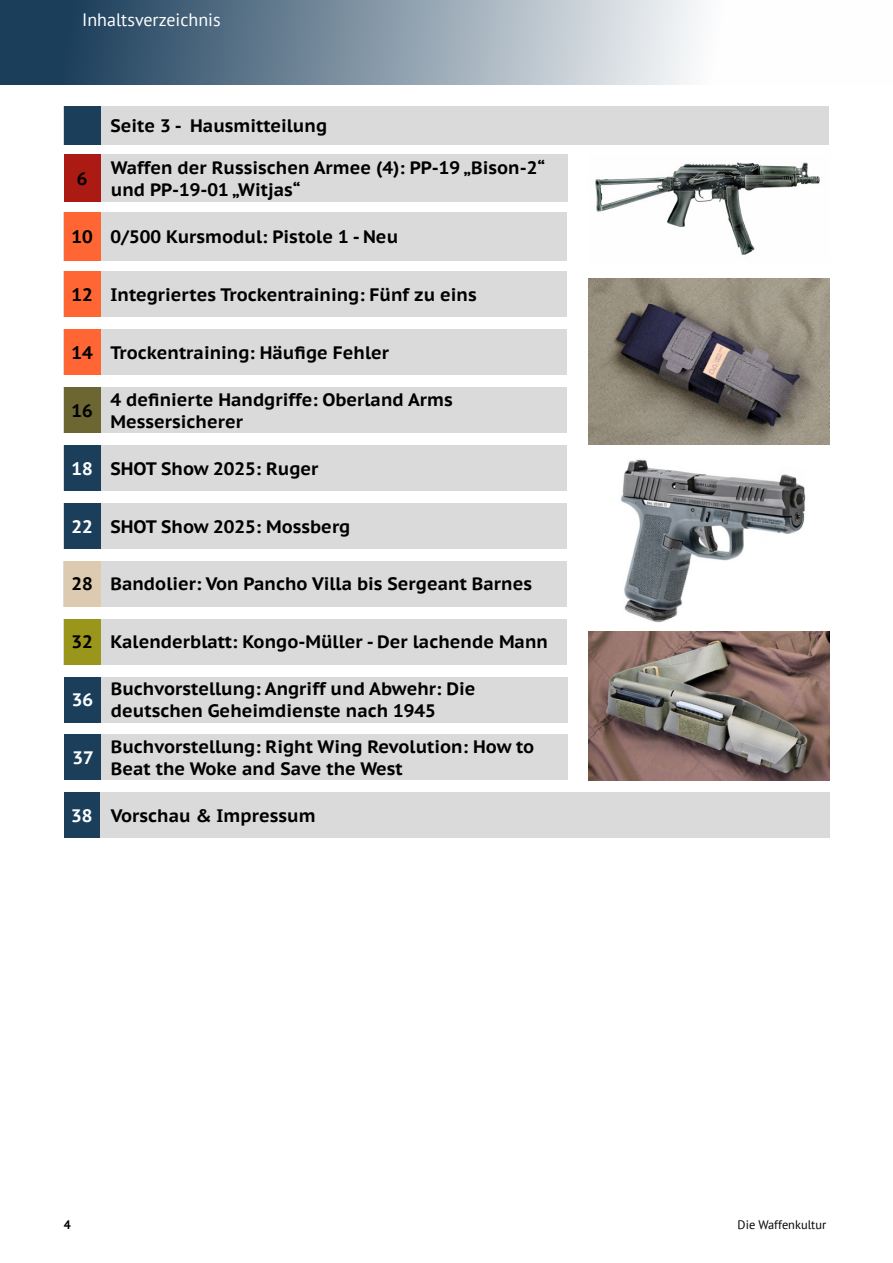
<style>
.page{position:relative;width:893px;height:1263px;background:#fff}
.page>*{position:absolute;margin:0;border:0;box-sizing:border-box;transform-origin:0 0}
.t1{font:700 18px/21.6px "PT Sans Caption";color:#000}
.t2{font:18px "PT Sans";color:#fff}
.t3{font:700 18px "PT Sans Caption";color:#fff}
.t4{font:12.3px "PT Sans";color:#000}
.t5{font:700 12.3px "PT Sans";color:#000}
.s1{color:#fff}
</style>
<div class="page">
<svg style="left:0;top:0;width:699px;height:85px;background:#7e91a2"></svg>
<div style="left:64px;top:792px;width:765px;height:46px;background:#dadada"></div>
<div style="left:64px;top:106px;width:765px;height:39px;background:#dadada"></div>
<div style="left:64px;top:106px;width:37px;height:39px;background:#1b3e5b"></div>
<div style="left:64px;top:155px;width:503px;height:47px;background:#dadada"></div>
<div style="left:64px;top:155px;width:37px;height:47px;background:#ab1a13"></div>
<div style="left:64px;top:212px;width:503px;height:49px;background:#dadada"></div>
<div style="left:64px;top:212px;width:37px;height:49px;background:#f63"></div>
<div style="left:64px;top:271px;width:503px;height:46px;background:#dadada"></div>
<div style="left:64px;top:271px;width:37px;height:46px;background:#f63"></div>
<div style="left:64px;top:329px;width:503px;height:46px;background:#dadada"></div>
<div style="left:64px;top:329px;width:37px;height:46px;background:#f63"></div>
<div style="left:64px;top:387px;width:503px;height:46px;background:#dadada"></div>
<div style="left:64px;top:387px;width:37px;height:46px;background:#6c6633"></div>
<div style="left:64px;top:445px;width:503px;height:46px;background:#dadada"></div>
<div style="left:64px;top:445px;width:37px;height:46px;background:#1b3e5b"></div>
<div style="left:64px;top:503px;width:503px;height:46px;background:#dadada"></div>
<div style="left:64px;top:503px;width:37px;height:46px;background:#1b3e5b"></div>
<div style="left:64px;top:792px;width:36px;height:46px;background:#1b3e5b"></div>
<div style="left:64px;top:561px;width:503px;height:46px;background:#dadada"></div>
<div style="left:64px;top:561px;width:37px;height:46px;background:#dccbb1"></div>
<div style="left:64px;top:619px;width:503px;height:45px;background:#dadada"></div>
<div style="left:64px;top:619px;width:37px;height:45px;background:#9a961c"></div>
<div style="left:64px;top:677px;width:503px;height:45px;background:#dadada"></div>
<div style="left:64px;top:677px;width:37px;height:45px;background:#1b3e5b"></div>
<div style="left:64px;top:735px;width:503px;height:45px;background:#dadada"></div>
<div style="left:64px;top:735px;width:37px;height:45px;background:#1b3e5b"></div>
<img style="left:595px;top:162px;width:225px;height:93px">
<img style="left:588px;top:279px;width:241px;height:166px">
<img style="left:621px;top:459px;width:185px;height:164px">
<img style="left:588px;top:631px;width:241px;height:149px">
<p class="t2" style="left:82px;top:8px;width:140px">Inhaltsverzeichnis</p>
<p class="t1" style="left:77px;top:168px;width:12px">6</p>
<p class="t1" style="left:111px;top:115px;width:218px">Seite 3 - Hausmitteilung</p>
<p class="t1" style="left:111px;top:157px;width:436px">Waffen der Russischen Armee (4): PP-19 „Bison-2“ und PP-19-01 „Witjas“</p>
<p class="t1" style="left:72px;top:226px;width:328px">10 0/500 Kursmodul: Pistole 1 - Neu</p>
<p class="t1" style="left:72px;top:283px;width:407px">12 Integriertes Trockentraining: Fünf zu eins</p>
<p class="t1" style="left:72px;top:341px;width:319px">14 Trockentraining: Häufige Fehler</p>
<p class="t1" style="left:111px;top:388px;width:344px">4 definierte Handgriffe: Oberland Arms<br>Messersicherer</p>
<p class="t1" style="left:72px;top:399px;width:23px">16</p>
<p class="t1" style="left:72px;top:457px;width:248px"><span class="s1">18</span> SHOT Show 2025: Ruger</p>
<p class="t1" style="left:72px;top:515px;width:280px"><span class="s1">22</span> SHOT Show 2025: Mossberg</p>
<p class="t1" style="left:72px;top:573px;width:462px">28 Bandolier: Von Pancho Villa bis Sergeant Barnes</p>
<p class="t1" style="left:72px;top:631px;width:478px">32 Kalenderblatt: Kongo-Müller - Der lachende Mann</p>
<p class="t1" style="left:111px;top:678px;width:366px">Buchvorstellung: Angriff und Abwehr: Die deutschen Geheimdienste nach 1945</p>
<p class="t3" style="left:72px;top:688px;width:23px">36</p>
<p class="t3" style="left:72px;top:746px;width:23px">37</p>
<p class="t3" style="left:71px;top:803px;width:23px">38</p>
<p class="t1" style="left:111px;top:736px;width:425px">Buchvorstellung: Right Wing Revolution: How to<br>Beat the Woke and Save the West</p>
<p class="t1" style="left:111px;top:804px;width:206px">Vorschau &amp; Impressum</p>
<p class="t5" style="left:64px;top:1217px;width:9px">4</p>
<p class="t4" style="left:738px;top:1217px;width:90px">Die Waffenkultur</p>
</div>
